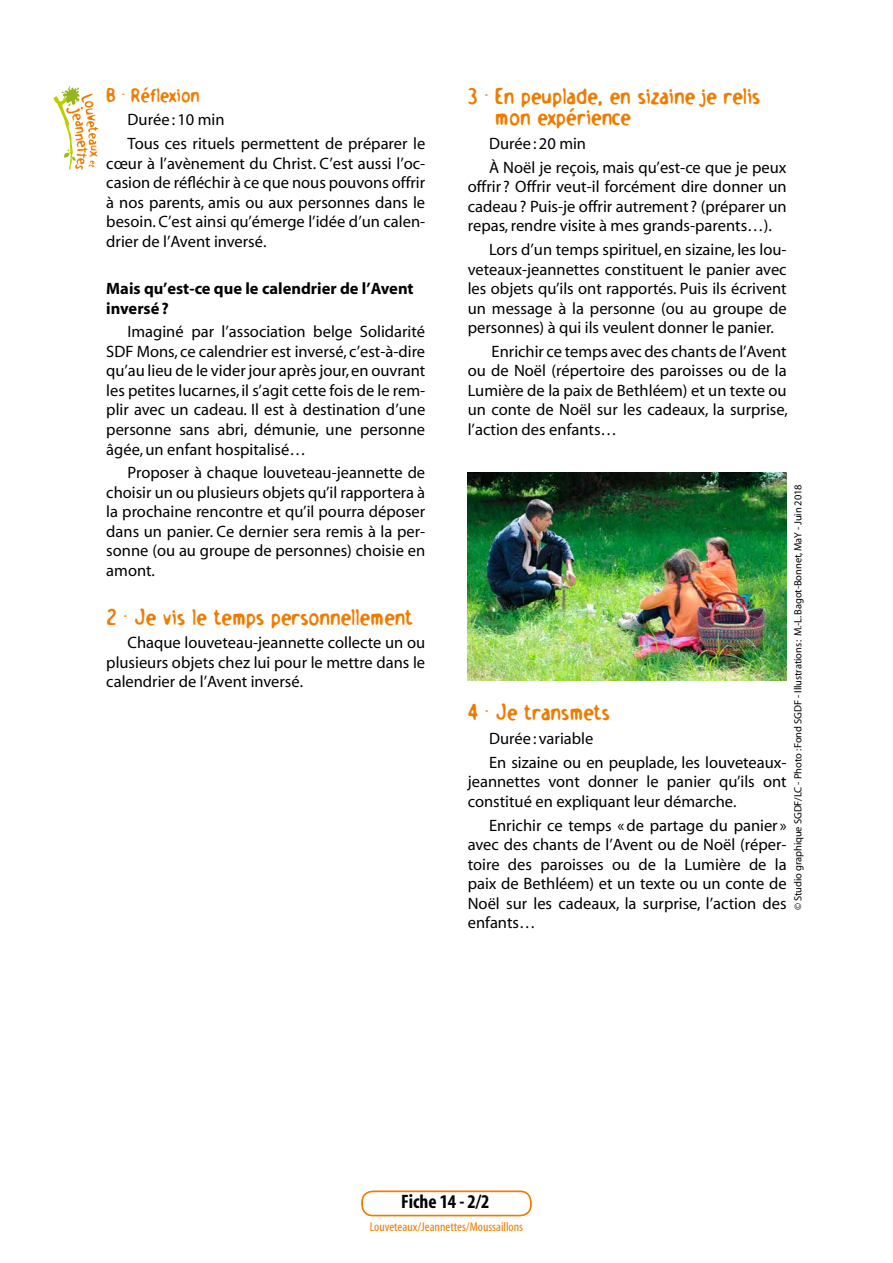
<style>
.page{position:relative;width:893px;height:1263px;background:#fff}
.page>*{position:absolute;margin:0;border:0;box-sizing:border-box;transform-origin:0 0}
.t1{font:700 22.5px/21px "Holstein";letter-spacing:.01em;color:#ef7c00}
.t2{font:700 condensed 19.5px "Myriad";color:#000}
.t3{font:700 19.5px "Holstein";letter-spacing:.01em;color:#ef7c00}
.t4{font:16.5px/19.5px "Myriad";color:#000;text-align:justify}
.t5{font:700 16.5px/19.5px "Myriad";color:#000}
.t6{font:condensed 12.9px "Myriad";color:#ef7c00;scale:1.05 1}
.t7{font:10.5px "Myriad";letter-spacing:-.01em;color:#000}
</style>
<div class="page">
<svg style="left:54px;top:86px;width:44px;height:84px"></svg>
<div style="left:361px;top:1191px;width:170px;height:25px;border:2px solid #ef7c00;border-radius:10px"></div>
<img style="left:468px;top:472px;width:319px;height:209px">
<p class="t3" style="left:106px;top:83px;width:95px">B - Réflexion</p>
<p class="t4" style="left:128px;top:109px;width:299px;line-height:23.7px">Durée: 10 min<br>Tous ces rituels permettent de préparer le</p>
<p class="t4" style="left:106px;top:154px;width:320px">cœur à l’avènement du Christ. C’est aussi l’oc&shy;casion de réfléchir à ce que nous pouvons offrir à nos parents, amis ou aux personnes dans le besoin. C’est ainsi qu’émerge l’idée d’un calen&shy;drier de l’Avent inversé.</p>
<p class="t5" style="left:106px;top:279px;width:309px">Mais qu’est-ce que le calendrier de l’Avent inversé?</p>
<p class="t4" style="left:106px;top:323px;width:320px;text-indent:21px">Imaginé par l’association belge Solidarité SDF Mons, ce calendrier est inversé, c’est-à-dire qu’au lieu de le vider jour après jour, en ouvrant les petites lucarnes, il s’agit cette fois de le rem&shy;plir avec un cadeau. Il est à destination d’une personne sans abri, démunie, une personne âgée, un enfant hospitalisé…</p>
<p class="t4" style="left:106px;top:464px;width:320px;text-indent:21px">Proposer à chaque louveteau-jeannette de choisir un ou plusieurs objets qu’il rapportera à la prochaine rencontre et qu’il pourra déposer dans un panier. Ce dernier sera remis à la per&shy;sonne (ou au groupe de personnes) choisie en amont.</p>
<h1 class="t1" style="left:106px;top:605px;width:308px">2 - Je vis le temps personnellement</h1>
<p class="t4" style="left:106px;top:634px;width:320px;text-indent:21px">Chaque louveteau-jeannette collecte un ou plusieurs objets chez lui pour le mettre dans le calendrier de l’Avent inversé.</p>
<h1 class="t1" style="left:495px;top:85px;width:267px;text-indent:-27px">3 - En peuplade, en sizaine je relis mon expérience</h1>
<p class="t4" style="left:489px;top:132px;width:299px;line-height:23.7px">Durée: 20 min<br>À Noël je reçois, mais qu’est-ce que je peux</p>
<p class="t4" style="left:468px;top:178px;width:320px">offrir ? Offrir veut-il forcément dire donner un cadeau? Puis-je offrir autrement ? (préparer un repas, rendre visite à mes grands-parents…).</p>
<p class="t4" style="left:468px;top:240px;width:320px;text-indent:21px">Lors d’un temps spirituel, en sizaine, les lou&shy;veteaux-jeannettes constituent le panier avec les objets qu’ils ont rapportés. Puis ils écrivent un message à la personne (ou au groupe de personnes) à qui ils veulent donner le panier.</p>
<p class="t4" style="left:468px;top:342px;width:322px;text-indent:24px">Enrichir ce temps avec des chants de l’Avent ou de Noël (répertoire des paroisses ou de la Lumière de la paix de Bethléem) et un texte ou un conte de Noël sur les cadeaux, la surprise, l’action des enfants…</p>
<p class="t7" style="left:793px;top:910px;width:427px;rotate:-90deg">© Studio graphique SGDF/LC - Photo : Fond SGDF - Illustrations: M.-L. Bagot-Bonnet, MaY - Juin 2018</p>
<h1 class="t1" style="left:468px;top:701px;width:144px">4 - Je transmets</h1>
<p class="t4" style="left:489px;top:727px;width:299px;line-height:23.7px">Durée: variable<br>En sizaine ou en peuplade, les louveteaux-</p>
<p class="t4" style="left:468px;top:773px;width:320px">jeannettes vont donner le panier qu’ils ont constitué en expliquant leur démarche.</p>
<p class="t4" style="left:468px;top:816px;width:320px;text-indent:21px">Enrichir ce temps «de partage du panier » avec des chants de l’Avent ou de Noël (réper&shy;toire des paroisses ou de la Lumière de la paix de Bethléem) et un texte ou un conte de Noël sur les cadeaux, la surprise, l’action des enfants…</p>
<p class="t2" style="left:401px;top:1192px;width:90px">Fiche 14 - 2/2</p>
<p class="t2" style="left:405px;top:1192px;width:81px">Fiche 14 - 1/</p>
<p class="t6" style="left:370px;top:1220px;width:147px">Louveteaux/Jeannettes/Moussaillons</p>
</div>
